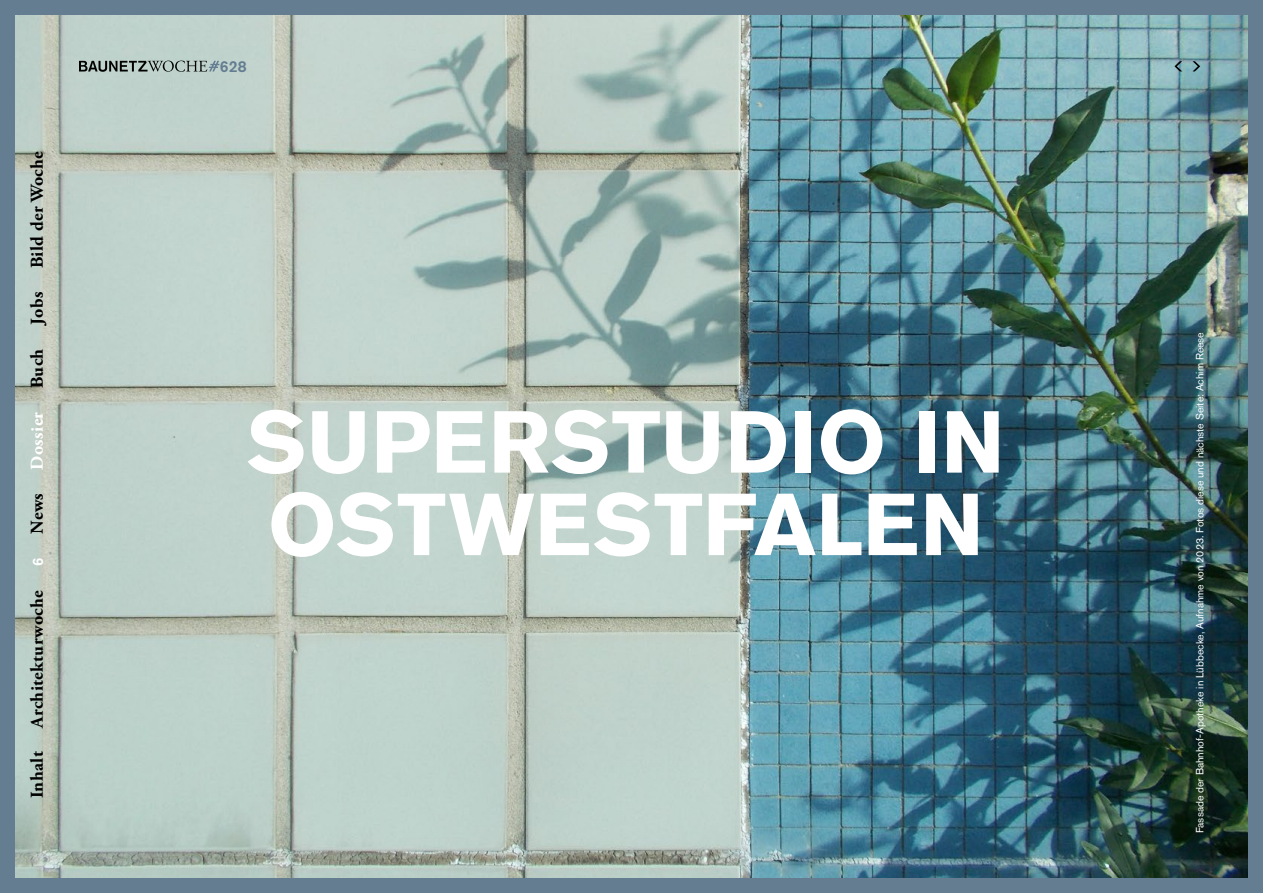
<style>
.page{position:relative;width:1263px;height:893px;background:#fff}
.page>*{position:absolute;margin:0;border:0;box-sizing:border-box;transform-origin:0 0}
.t1{font:700 87px/82.5px "Akzidenz Grotesk BQ";letter-spacing:.005em;color:#fff}
.t2{font:700 18px "Adobe Garamond Pro";letter-spacing:.02em;color:#000}
.t3{font:700 18px "Adobe Garamond Pro";letter-spacing:.02em;color:#fff}
.t4{font:500 15.75px "Akzidenz Grotesk BQ";color:#647d91}
.t5{font:500 15px "Akzidenz Grotesk BQ";color:#fff}
.t6{font:10.5px "Akzidenz Grotesk BQ";color:#fff}
</style>
<div class="page">
<img style="left:16px;top:16px;width:1231px;height:861px">
<div style="left:0;top:0;width:1263px;height:893px;border:15px solid #647d91"></div>
<svg style="left:1192px;top:61px;width:8px;height:10px"></svg>
<svg style="left:1174px;top:61px;width:8px;height:10px"></svg>
<svg style="left:79px;top:61px;width:140px;height:11px;background:#7e8b88"></svg>
<h2 class="t2" style="left:27px;top:268px;width:119px;rotate:-90deg">Bild der Woche</h2>
<h2 class="t2" style="left:27px;top:325px;width:34px;rotate:-90deg">Jobs</h2>
<h2 class="t2" style="left:27px;top:388px;width:41px;rotate:-90deg">Buch</h2>
<h2 class="t3" style="left:27px;top:470px;width:59px;rotate:-90deg">Dossier</h2>
<h2 class="t2" style="left:27px;top:534px;width:42px;rotate:-90deg">News</h2>
<h3 class="t5" style="left:29px;top:566px;width:10px;rotate:-90deg">6</h3>
<h2 class="t2" style="left:27px;top:728px;width:139px;rotate:-90deg">Architekturwoche</h2>
<h2 class="t2" style="left:27px;top:798px;width:49px;rotate:-90deg">Inhalt</h2>
<h3 class="t4" style="left:220px;top:56px;width:28px">628</h3>
<h1 class="t1" style="left:247px;top:401px;width:759px">SUPERSTUDIO IN<br>OSTWESTFALEN</h1>
<p class="t6" style="left:1193px;top:833px;width:503px;rotate:-90deg">Fassade der Bahnhof-Apotheke in Lübbecke, Aufnahme von 2023. Fotos diese und nächste Seite: Achim Reese</p>
</div>
